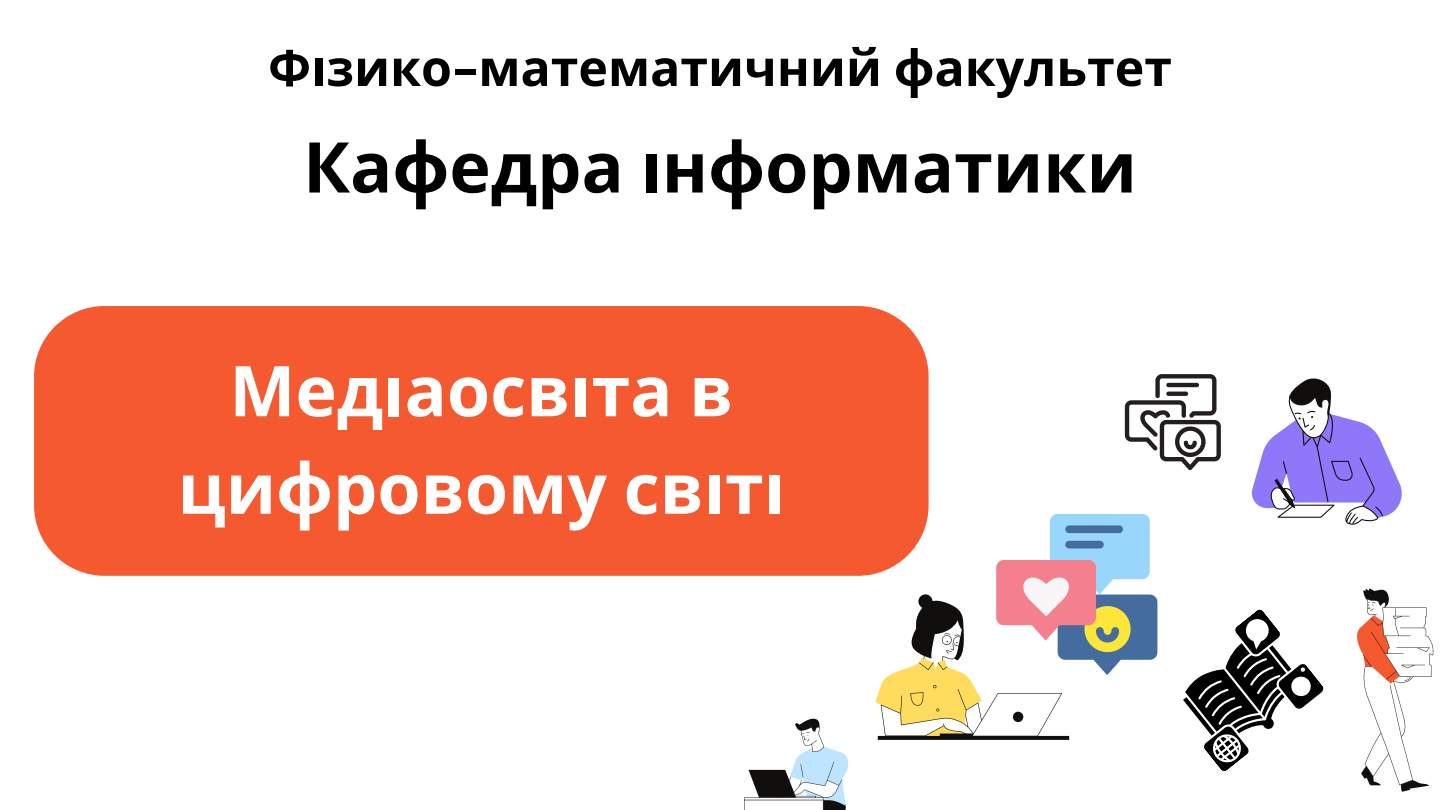
<style>
.page{position:relative;width:1440px;height:810px;background:#fff}
.page>*{position:absolute;margin:0;border:0;box-sizing:border-box;transform-origin:0 0}
.t1{font:700 70px/97.5px "Noto Sans";color:#fff;text-align:center}
.t2{font:700 70px "Noto Sans";color:#000}
.t3{font:700 50px "Noto Sans";color:#000}
.s1{font-family:"DM Sans"}
</style>
<div class="page">
<div style="left:34px;top:306px;width:895px;height:270px;background:#f4592f"></div>
<svg style="left:1252px;top:378px;width:150px;height:147px"></svg>
<svg style="left:1183px;top:609px;width:141px;height:163px"></svg>
<svg style="left:1125px;top:374px;width:96px;height:96px"></svg>
<svg style="left:875px;top:514px;width:282px;height:226px"></svg>
<svg style="left:1357px;top:589px;width:76px;height:203px"></svg>
<svg style="left:744px;top:718px;width:104px;height:92px"></svg>
<p class="t3" style="left:268px;top:33px;width:905px">Фізико<span class="s1">-</span>математичний факультет</p>
<p class="t2" style="left:303px;top:118px;width:835px">Кафедра і нформатики</p>
<p class="t1" style="left:178px;top:340px;width:598px">Медіаосвіта в цифровому світі</p>
</div>
